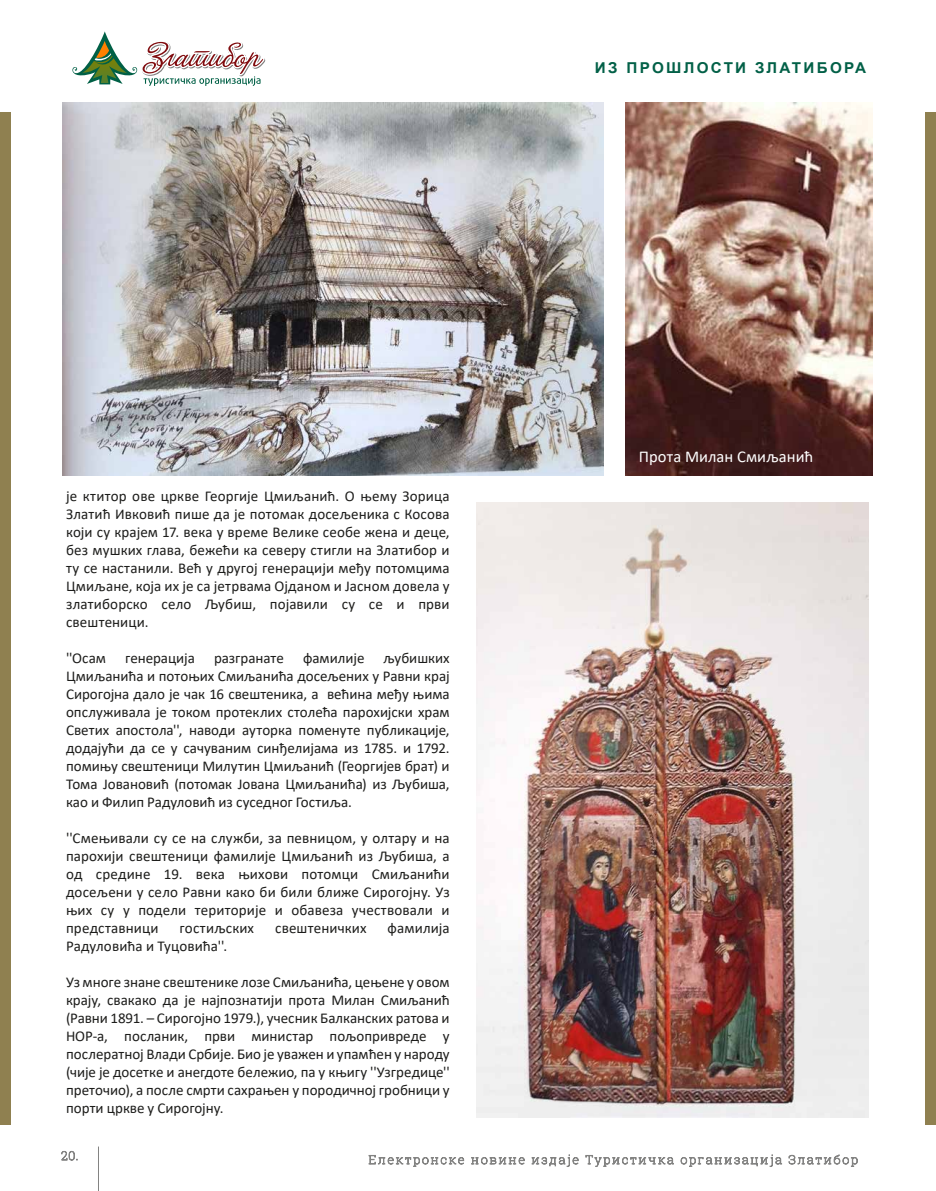
<style>
.page{position:relative;width:936px;height:1191px;background:#fff}
.page>*{position:absolute;margin:0;border:0;box-sizing:border-box;transform-origin:0 0}
.t1{font:16.5px "Calibri";letter-spacing:.005em;color:#fff}
.t2{font:15px/18px "Calibri";letter-spacing:.005em;color:#1d1d1b;text-align:justify}
.t3{font:700 15px "Arial";letter-spacing:.15em;color:#026047}
</style>
<div class="page">
<img style="left:62px;top:103px;width:541px;height:372px">
<div style="left:925px;top:112px;width:10px;height:1013px;background:#8f8050"></div>
<div style="left:0;top:112px;width:10px;height:1013px;background:#8f8050"></div>
<svg style="left:72px;top:31px;width:194px;height:55px"></svg>
<svg style="left:61px;top:1150px;width:17px;height:10px"></svg>
<hr style="left:98px;top:1146px;width:1px;height:45px;background:#838382">
<svg style="left:368px;top:1155px;width:96px;height:12px"></svg>
<svg style="left:471px;top:1157px;width:54px;height:8px"></svg>
<svg style="left:531px;top:1154px;width:48px;height:13px"></svg>
<svg style="left:585px;top:1155px;width:89px;height:12px"></svg>
<svg style="left:680px;top:1154px;width:102px;height:13px"></svg>
<svg style="left:788px;top:1154px;width:70px;height:13px"></svg>
<img style="left:625px;top:103px;width:247px;height:372px">
<img style="left:476px;top:502px;width:392px;height:615px">
<p class="t3" style="left:595px;top:58px;width:273px">ИЗ ПРОШЛОСТИ ЗЛАТИБОРА</p>
<p class="t2" style="left:66px;top:486px;width:385px">је ктитор ове цркве Георгије Цмиљанић. О њему Зорица Златић Ивковић пише да је потомак досељеника с Косова који су крајем 17. века у време Велике сеобе жена и деце, без мушких глава, бежећи ка северу стигли на Златибор и ту се настанили. Већ у другој генерацији међу потомцима Цмиљане, која их је са јетрвама Ојданом и Јасном довела у златиборско село Љубиш, појавили су се и први свештеници.</p>
<p class="t2" style="left:66px;top:648px;width:41px">''Осам</p>
<p class="t2" style="left:125px;top:648px;width:71px">генерација</p>
<p class="t2" style="left:214px;top:648px;width:71px">разгранате</p>
<p class="t2" style="left:303px;top:648px;width:63px">фамилије</p>
<p class="t2" style="left:66px;top:648px;width:385px;text-indent:317px">љубишких Цмиљанића и потоњих Смиљанића досељених у Равни крај Сирогојна дало је чак 16 свештеника, а већина међу њима опслуживала је током протеклих столећа парохијски храм Светих апостола'', наводи ауторка поменуте публикације, додајући да се у сачуваним синђелијама из 1785. и 1792. помињу свештеници Милутин Цмиљанић (Георгијев брат) и Тома Јовановић (потомак Јована Цмиљанића) из Љубиша, као и Филип Радуловић из суседног Гостиља.</p>
<p class="t2" style="left:66px;top:828px;width:385px">''Смењивали су се на служби, за певницом, у олтару и на парохији свештеници фамилије Цмиљанић из Љубиша, а од средине 19. века њихови потомци Смиљанићи досељени у село Равни како би били ближе Сирогојну. Уз њих су у подели територије и обавеза учествовали и представници</p>
<p class="t2" style="left:180px;top:918px;width:76px">гостиљских</p>
<p class="t2" style="left:275px;top:918px;width:93px">свештеничких</p>
<p class="t2" style="left:387px;top:918px;width:64px">фамилија</p>
<p class="t2" style="left:66px;top:936px;width:163px">Радуловића и Туцовића''.</p>
<p class="t2" style="left:66px;top:972px;width:385px">Уз многе знане свештенике лозе Смиљанића, цењене у овом крају, свакако да је најпознатији прота Милан Смиљанић (Равни 1891. – Сирогојно 1979.), учесник Балканских ратова и НОР-а, посланик, први министар пољопривреде у послератној Влади Србије. Био је уважен и упамћен у народу (чије је досетке и анегдоте бележио, па у књигу ''Узгредице'' преточио), а после смрти сахрањен у породичној гробници у порти цркве у Сирогојну.</p>
<p class="t1" style="left:638px;top:445px;width:176px">Прота Милан Смиљанић</p>
</div>
